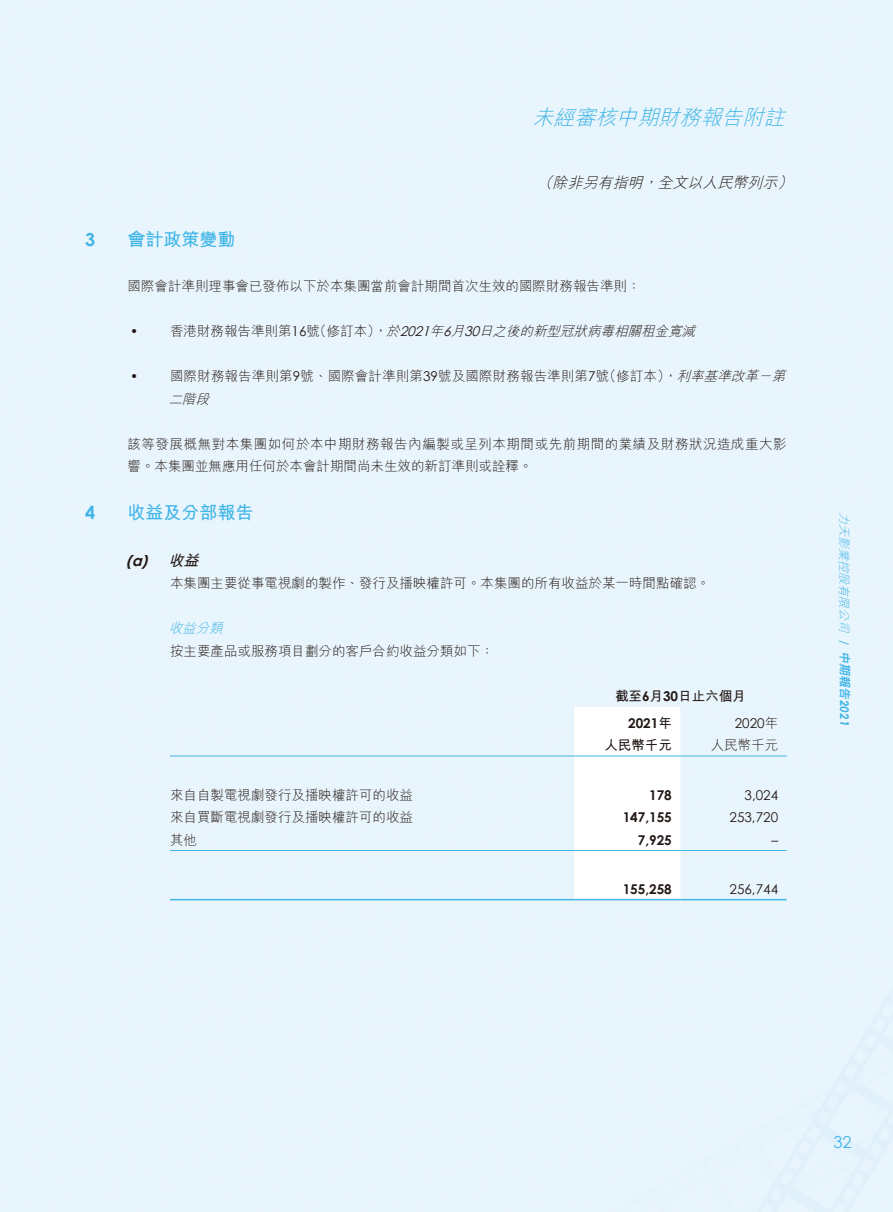
<style>
.page{position:relative;width:893px;height:1212px;background:#fff}
.page>*{position:absolute;margin:0;border:0;box-sizing:border-box;transform-origin:0 0}
.t1{font:italic 300 21px "M Hei HK";color:#40b5e7}
.t2{font:700 18px "M Hei HK";color:#40b5e7}
.t3{font:700 18px "Century Gothic";color:#40b5e7}
.t4{font:16.5px "Century Gothic";color:#40b5e7}
.t5{font:italic 300 15px "M Hei HK";color:#231916}
.t6{font:italic 700 15px "Century Gothic";color:#231916}
.t7{font:italic 700 15px "M Hei HK";color:#231916}
.t8{font:300 13.5px "M Hei HK";color:#231916}
.t9{font:300 13.5px/22.5px "M Hei HK";letter-spacing:.04em;color:#231916}
.t10{font:13.5px "Century Gothic";color:#231916}
.t11{font:700 13.5px "Century Gothic";color:#231916}
.t12{font:italic 300 13.5px "M Hei HK";color:#231916}
.t13{font:700 13.5px "M Hei HK";color:#231916}
.t14{font:italic 13.5px "Century Gothic";color:#231916}
.t15{font:italic 300 13.5px "M Hei HK";color:#40b5e7}
.t16{font:italic 300 12px "M Hei HK";color:#40b5e7}
.t17{font:italic 800 12px "M Hei HK";color:#40b5e7}
.s1{font-family:"Century Gothic";font-weight:400}
.s2{font-style:italic}
.s3{font-family:"Century Gothic"}
.s4{font-family:"M Hei HK";font-weight:300}
.s5{font-family:"M Hei HK"}
.s6{font-family:"Century Gothic";font-weight:700}
</style>
<div class="page">
<svg style="left:574px;top:756px;width:106px;height:143px"></svg>
<hr style="left:170px;top:755px;width:404px;height:1px;background:#40b5e7">
<hr style="left:574px;top:755px;width:106px;height:1px;background:#40b5e7">
<hr style="left:680px;top:755px;width:107px;height:1px;background:#40b5e7">
<hr style="left:170px;top:850px;width:404px;height:1px;background:#40b5e7">
<hr style="left:574px;top:850px;width:106px;height:1px;background:#40b5e7">
<hr style="left:680px;top:850px;width:107px;height:1px;background:#40b5e7">
<hr style="left:170px;top:899px;width:404px;height:1px;background:#40b5e7">
<hr style="left:574px;top:899px;width:106px;height:1px;background:#40b5e7">
<hr style="left:680px;top:899px;width:107px;height:1px;background:#40b5e7">
<h2 class="t3" style="left:85px;top:225px;width:12px">3</h2>
<h2 class="t3" style="left:85px;top:498px;width:12px">4</h2>
<h1 class="t1" style="left:532px;top:107px;width:259px">未經審核中期財務報告附註</h1>
<h2 class="t2" style="left:128px;top:226px;width:109px">會計政策變動</h2>
<p class="t5" style="left:538px;top:175px;width:20px">（</p>
<p class="t5" style="left:778px;top:175px;width:20px">(</p>
<p class="t5" style="left:658px;top:175px;width:125px">全文以人民幣列示</p>
<p class="t5" style="left:553px;top:175px;width:95px">除非另有指明</p>
<p class="t5" style="left:643px;top:175px;width:20px">，</p>
<p class="t8" style="left:128px;top:279px;width:514px">國際會計準則理事會已發佈以下於本集團當前會計期間首次生效的國際財務報告準則：</p>
<p class="t12" style="left:479px;top:324px;width:221px">日之後的新型冠狀病毒相關租金寬減</p>
<p class="t8" style="left:170px;top:324px;width:235px">香港財務報告準則第<span class="s1">16</span> （號修訂本，）<span class="s2">於</span></p>
<p class="t12" style="left:430px;top:324px;width:19px">年</p>
<p class="t12" style="left:443px;top:324px;width:26px">月<span class="s1">6</span></p>
<p class="t14" style="left:400px;top:322px;width:36px">2021</p>
<p class="t14" style="left:464px;top:322px;width:21px">30</p>
<p class="t10" style="left:130px;top:322px;width:10px">•</p>
<p class="t10" style="left:130px;top:367px;width:10px">•</p>
<p class="t8" style="left:170px;top:369px;width:593px">國際財務報告準則第號<span class="s1">9</span> 、國際會計準則第<span class="s1">39</span>號及國際財務報告準則第 （號<span class="s1">7</span> 修訂本，）<span class="s2">利率基準改革</span></p>
<p class="t12" style="left:772px;top:369px;width:19px">第</p>
<p class="t12" style="left:758px;top:369px;width:19px">－</p>
<p class="t12" style="left:169px;top:392px;width:46px">二階段</p>
<p class="t9" style="left:128px;top:432px;width:661px">該等發展概無對本集團如何於本中期財務報告內編製或呈列本期間或先前期間的業績及財務狀況造成重大影響。本集團並無應用任何於本會計期間尚未生效的新訂準則或詮釋。</p>
<h2 class="t2" style="left:128px;top:499px;width:127px">收益及分部報告</h2>
<p class="t6" style="left:126px;top:549px;width:23px">a(</p>
<p class="t6" style="left:142px;top:549px;width:13px">)</p>
<p class="t7" style="left:169px;top:549px;width:37px">收益</p>
<p class="t8" style="left:170px;top:576px;width:541px">本集團主要從事電視劇的製作、發行及播映權許可。本集團的所有收益於某一時間點確認。</p>
<p class="t15" style="left:169px;top:621px;width:59px">收益分類</p>
<p class="t8" style="left:170px;top:644px;width:325px">按主要產品或服務項目劃分的客戶合約收益分類如下：</p>
<p class="t13" style="left:615px;top:686px;width:132px">截至月<span class="s3">6 30</span>日止六個月</p>
<p class="t10" style="left:735px;top:713px;width:45px">2020<span class="s4">年</span></p>
<p class="t11" style="left:628px;top:712px;width:45px">2021<span class="s5">年</span></p>
<p class="t13" style="left:604px;top:735px;width:69px">人民幣千元</p>
<p class="t8" style="left:711px;top:738px;width:69px">人民幣千元</p>
<p class="t8" style="left:170px;top:788px;width:244px">來自自製電視劇發行及播映權許可的收益</p>
<p class="t11" style="left:649px;top:784px;width:24px">178</p>
<p class="t10" style="left:744px;top:785px;width:35px">3,024</p>
<p class="t8" style="left:170px;top:810px;width:244px">來自買斷電視劇發行及播映權許可的收益</p>
<p class="t11" style="left:623px;top:807px;width:51px">147,155</p>
<p class="t10" style="left:729px;top:808px;width:50px">253,720</p>
<p class="t8" style="left:170px;top:833px;width:28px">其他</p>
<p class="t11" style="left:638px;top:829px;width:36px">7,925</p>
<p class="t10" style="left:771px;top:830px;width:8px">–</p>
<p class="t11" style="left:623px;top:879px;width:51px">155,258</p>
<p class="t10" style="left:729px;top:880px;width:50px">256,744</p>
<p class="t16" style="left:850px;top:512px;width:135px;rotate:90deg">力天影業控股有限公司 <span class="s1">/</span></p>
<p class="t17" style="left:851px;top:651px;width:77px;rotate:90deg">中期報告<span class="s6">2021</span></p>
<p class="t4" style="left:833px;top:1130px;width:20px">32</p>
</div>
